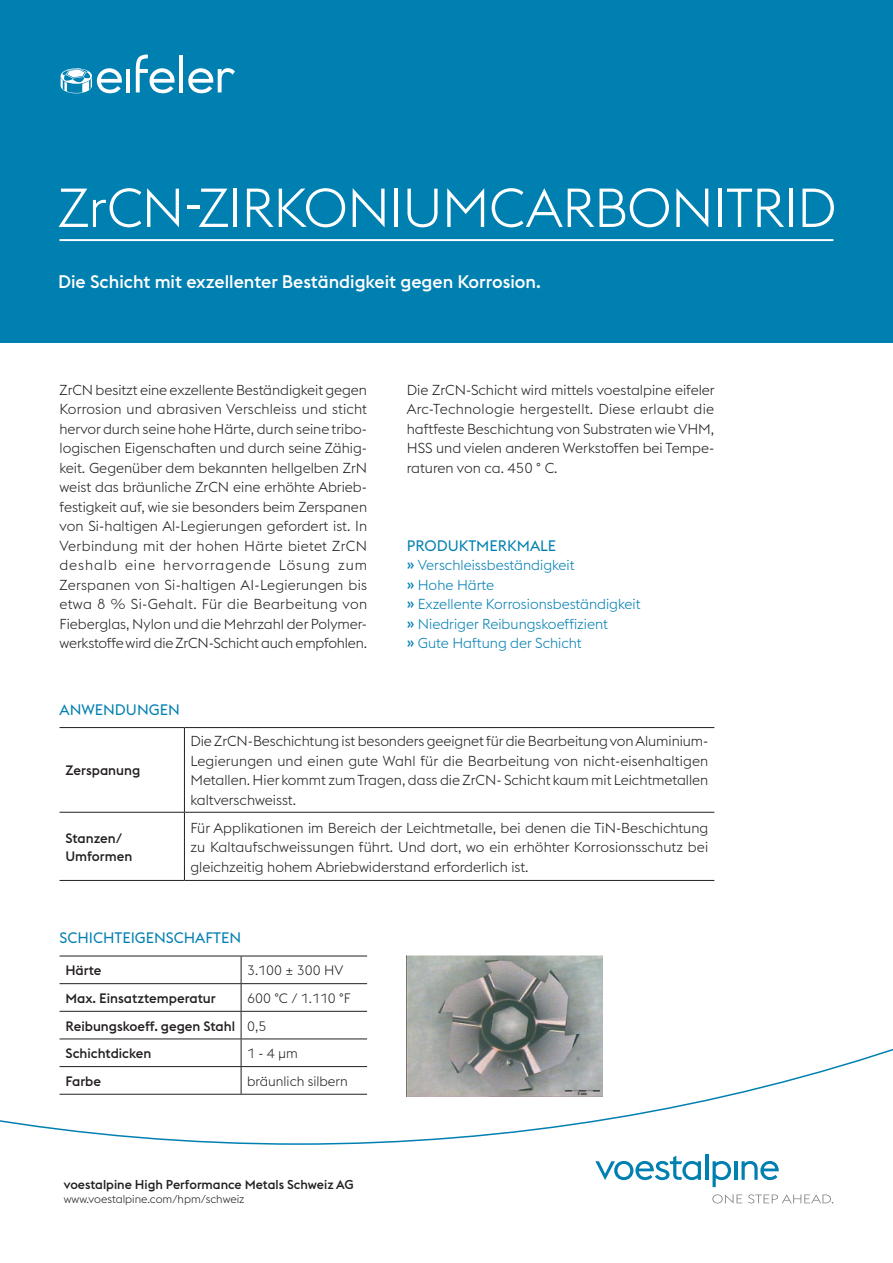
<style>
.page{position:relative;width:893px;height:1263px;background:#fff}
.page>*{position:absolute;margin:0;border:0;box-sizing:border-box;transform-origin:0 0}
.t1{font:300 54px "voestalpine";letter-spacing:-.015em;color:#fff}
.t2{font:500 18px "voestalpine";color:#fff}
.t3{font:15px "voestalpine";color:#007fb1}
.t4{font:300 14.25px/19.5px "voestalpine";color:#231f20;text-align:justify}
.t5{font:300 14.25px/19.5px "voestalpine";color:#007fb1}
.t6{font:500 13.5px/27.6px "voestalpine";color:#231f20}
.t7{font:300 13.5px "voestalpine";color:#231f20}
.t8{font:500 12.75px "voestalpine";color:#231f20}
.t9{font:300 11.25px "voestalpine";color:#231f20}
.s1{font-weight:500}
.s2{font-weight:300}
</style>
<div class="page">
<div style="left:0;top:0;width:893px;height:342px;background:#007fb1"></div>
<svg style="left:0;top:1042px;width:893px;height:103px"></svg>
<svg style="left:595px;top:1156px;width:106px;height:24px"></svg>
<hr style="left:705px;top:1154px;width:3px;height:26px;background:#007fb1">
<svg style="left:713px;top:1161px;width:18px;height:26px"></svg>
<hr style="left:734px;top:1161px;width:3px;height:19px;background:#007fb1">
<svg style="left:741px;top:1161px;width:38px;height:19px"></svg>
<svg style="left:712px;top:1194px;width:30px;height:9px"></svg>
<svg style="left:748px;top:1194px;width:85px;height:9px"></svg>
<hr style="left:60px;top:239px;width:773px;height:2px;background:#fff">
<hr style="left:126px;top:69px;width:4px;height:23px;background:#fff">
<svg style="left:136px;top:54px;width:39px;height:39px"></svg>
<hr style="left:179px;top:55px;width:4px;height:37px;background:#fff">
<svg style="left:188px;top:68px;width:47px;height:25px"></svg>
<svg style="left:61px;top:68px;width:61px;height:25px"></svg>
<svg style="left:185px;top:728px;width:529px;height:152px"></svg>
<hr style="left:184px;top:727px;width:530px;height:1px;background:#231f20">
<hr style="left:60px;top:812px;width:124px;height:1px;background:#231f20">
<hr style="left:184px;top:812px;width:530px;height:1px;background:#231f20">
<hr style="left:60px;top:727px;width:124px;height:1px;background:#231f20">
<hr style="left:184px;top:728px;width:1px;height:84px;background:#231f20">
<hr style="left:184px;top:813px;width:1px;height:67px;background:#231f20">
<hr style="left:60px;top:880px;width:124px;height:1px;background:#231f20">
<hr style="left:184px;top:880px;width:530px;height:1px;background:#231f20">
<hr style="left:60px;top:983px;width:181px;height:1px;background:#231f20">
<hr style="left:60px;top:1011px;width:181px;height:1px;background:#231f20">
<hr style="left:60px;top:1038px;width:181px;height:1px;background:#231f20">
<hr style="left:60px;top:1066px;width:181px;height:1px;background:#231f20">
<hr style="left:60px;top:1094px;width:181px;height:1px;background:#231f20">
<hr style="left:241px;top:1094px;width:126px;height:1px;background:#231f20">
<hr style="left:60px;top:956px;width:181px;height:1px;background:#231f20">
<svg style="left:241px;top:956px;width:126px;height:138px"></svg>
<img style="left:407px;top:955px;width:195px;height:141px">
<h1 class="t1" style="left:58px;top:177px;width:780px">ZrCN-ZIRKONIUMCARBONITRID</h1>
<p class="t2" style="left:58px;top:271px;width:484px">Die Schicht mit exzellenter Beständigkeit gegen Korrosion.</p>
<p class="t4" style="left:60px;top:380px;width:309px">ZrCN besitzt eine exzellente Beständigkeit gegen Korrosion und abrasiven Verschleiss und sticht hervor durch seine hohe Härte, durch seine tribo&shy;logischen Eigenschaften und durch seine Zähig&shy;keit. Gegenüber dem bekannten hellgelben ZrN weist das bräunliche ZrCN eine erhöhte Abrieb&shy;festigkeit auf, wie sie besonders beim Zerspanen von Si-haltigen Al-Legierungen gefordert ist. In Verbindung mit der hohen Härte bietet ZrCN deshalb eine hervorragende Lösung zum Zerspanen von Si-haltigen AI-Legierungen bis etwa 8 % Si-Gehalt. Für die Bearbeitung von Fieberglas, Nylon und die Mehrzahl der Polymer&shy;werkstoffe wird die ZrCN-Schicht auch empfohlen.</p>
<p class="t4" style="left:407px;top:380px;width:309px">Die ZrCN-Schicht wird mittels voestalpine eifeler Arc-Technologie hergestellt. Diese erlaubt die haftfeste Beschichtung von Substraten wie VHM, HSS und vielen anderen Werkstoffen bei Tempe&shy;raturen von ca. 450 ° C.</p>
<p class="t3" style="left:407px;top:537px;width:151px">PRODUKTMERKMALE</p>
<p class="t5" style="left:407px;top:556px;width:235px"><span class="s1">»</span> Verschleissbeständigkeit<br><span class="s1">»</span> Hohe Härte<br><span class="s1">»</span> Exzellente Korrosionsbeständigkeit <span class="s1">»</span> Niedriger Reibungskoeffizient<br><span class="s1">»</span> Gute Haftung der Schicht</p>
<p class="t3" style="left:60px;top:700px;width:122px">ANWENDUNGEN</p>
<p class="t6" style="left:66px;top:757px;width:76px">Zerspanung</p>
<p class="t4" style="left:190px;top:732px;width:519px">Die ZrCN-Beschichtung ist besonders geeignet für die Bearbeitung von Aluminium-Legierungen und einen gute Wahl für die Bearbeitung von nicht-eisenhaltigen Metallen. Hier kommt zum Tragen, dass die ZrCN- Schicht kaum mit Leichtmetallen kaltverschweisst.</p>
<p class="t6" style="left:66px;top:829px;width:68px;line-height:18px">Stanzen/<br>Umformen</p>
<p class="t4" style="left:190px;top:818px;width:519px">Für Applikationen im Bereich der Leichtmetalle, bei denen die TiN-Beschichtung zu Kaltaufschweissungen führt. Und dort, wo ein erhöhter Korrosionsschutz bei gleichzeitig hohem Abriebwiderstand erforderlich ist.</p>
<p class="t3" style="left:60px;top:928px;width:183px">SCHICHTEIGENSCHAFTEN</p>
<p class="t6" style="left:66px;top:957px;width:38px">Härte</p>
<p class="t7" style="left:247px;top:963px;width:98px">3.100 ± 300 HV</p>
<p class="t6" style="left:66px;top:984px;width:152px">Max. Einsatztemperatur</p>
<p class="t6" style="left:66px;top:984px;width:287px;text-indent:182px"><span class="s2">600 °C / 1.110 °F<br></span>Reibungskoeff. gegen Stahl <span class="s2">0,5<br></span>Schichtdicken</p>
<p class="t7" style="left:247px;top:1046px;width:52px">1 - 4 µm</p>
<p class="t6" style="left:66px;top:1067px;width:37px">Farbe</p>
<p class="t7" style="left:247px;top:1073px;width:102px">bräunlich silbern</p>
<p class="t8" style="left:64px;top:1177px;width:291px">voestalpine High Performance Metals Schweiz AG</p>
<p class="t9" style="left:64px;top:1193px;width:182px">www.voestalpine.com/hpm/schweiz</p>
</div>
